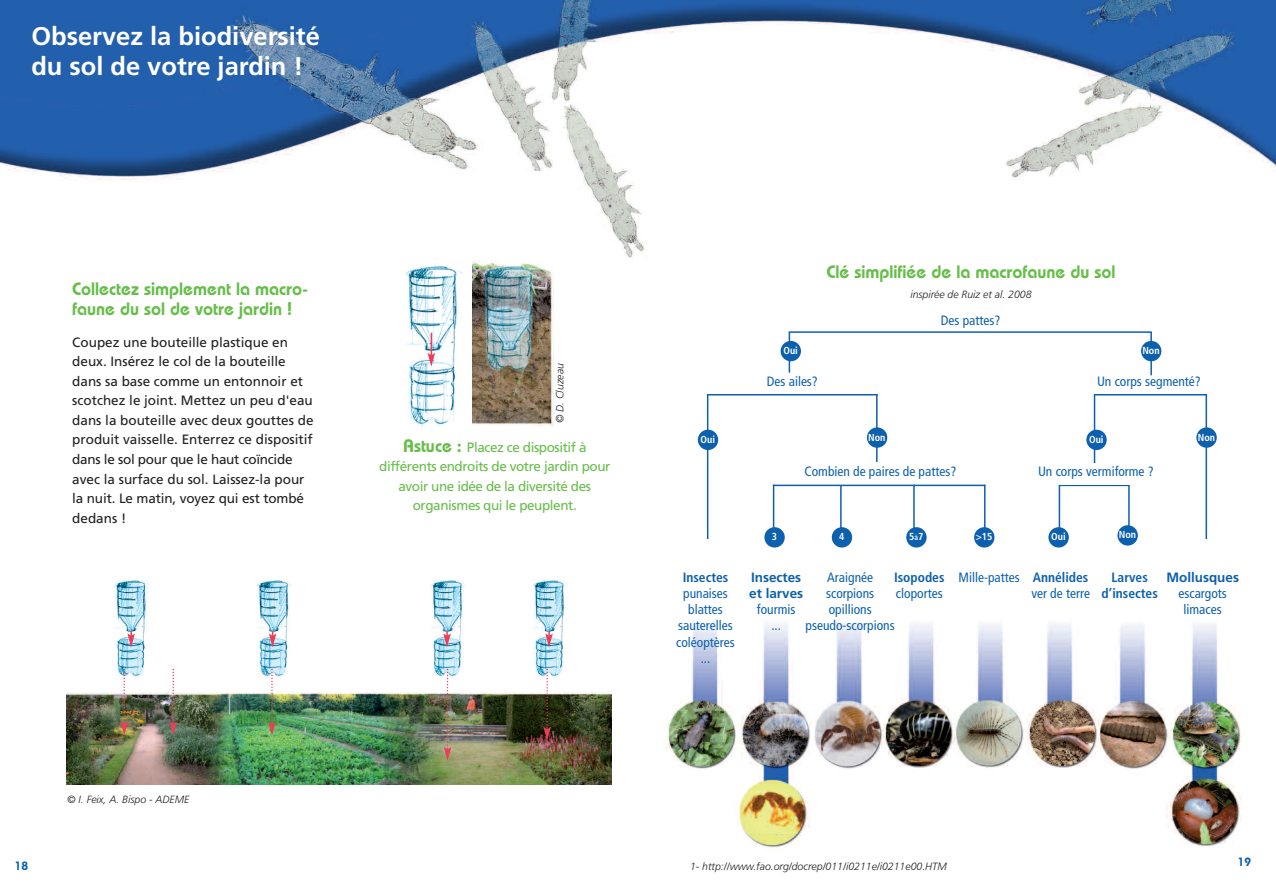
<style>
.page{position:relative;width:1276px;height:893px;background:#fff}
.page>*{position:absolute;margin:0;border:0;box-sizing:border-box;transform-origin:0 0}
.t1{font:700 25.5px/30.6px "Frutiger";color:#fff}
.t2{font:600 18px/19.5px "Bauhaus";color:#67bd4a}
.t3{font:13.5px/19.5px "Frutiger";color:#231f20}
.t4{font:condensed 13.5px/16.2px "Frutiger";color:#0d60ae;text-align:center}
.t5{font:13.5px/19.5px "Frutiger";letter-spacing:-.03em;color:#67bd4a;text-align:center}
.t6{font:700 condensed 13.5px/16.2px "Frutiger";color:#0d60ae;text-align:center}
.t7{font:700 13.5px/16.2px "Frutiger";color:#0d60ae}
.t8{font:600 12px "Bauhaus";color:#0d60ae}
.t9{font:italic 300 10.5px "Frutiger";color:#231f20}
.t10{font:700 condensed 10.2px "Frutiger";color:#fff}
.s1{font-family:"Bauhaus";font-weight:600;font-size:18px}
.s2{font-size:7.35px}
</style>
<div class="page">
<img style="left:0;top:0;width:1276px;height:785px">
<div style="left:663px;top:568px;width:612px;height:303px;background:#fff"></div>
<img style="left:663px;top:622px;width:578px;height:226px">
<hr style="left:773px;top:485px;width:212px;height:1px;background:#0d60ae">
<hr style="left:773px;top:485px;width:1px;height:54px;background:#0d60ae">
<hr style="left:984px;top:485px;width:1px;height:54px;background:#0d60ae">
<hr style="left:840px;top:485px;width:1px;height:54px;background:#0d60ae">
<hr style="left:1058px;top:485px;width:2px;height:54px;background:#0d60ae">
<hr style="left:1128px;top:485px;width:1px;height:54px;background:#0d60ae">
<hr style="left:1205px;top:395px;width:2px;height:144px;background:#0d60ae">
<hr style="left:707px;top:394px;width:1px;height:145px;background:#0d60ae">
<hr style="left:707px;top:394px;width:170px;height:1px;background:#0d60ae">
<hr style="left:876px;top:394px;width:1px;height:68px;background:#0d60ae">
<hr style="left:913px;top:485px;width:1px;height:54px;background:#0d60ae">
<hr style="left:1094px;top:394px;width:113px;height:1px;background:#0d60ae">
<hr style="left:1093px;top:394px;width:2px;height:80px;background:#0d60ae">
<hr style="left:1150px;top:332px;width:2px;height:43px;background:#0d60ae">
<hr style="left:788px;top:331px;width:363px;height:2px;background:#0d60ae">
<hr style="left:788px;top:332px;width:2px;height:41px;background:#0d60ae">
<hr style="left:1058px;top:485px;width:71px;height:1px;background:#0d60ae">
<div style="left:780px;top:341px;width:21px;height:20px;background:#0d60ae;border-radius:50%"></div>
<div style="left:1141px;top:341px;width:20px;height:20px;background:#0d60ae;border-radius:50%"></div>
<div style="left:1196px;top:427px;width:20px;height:21px;background:#0d60ae;border-radius:50%"></div>
<div style="left:867px;top:427px;width:20px;height:21px;background:#0d60ae;border-radius:50%"></div>
<div style="left:1117px;top:525px;width:21px;height:21px;background:#0d60ae;border-radius:50%"></div>
<div style="left:698px;top:430px;width:20px;height:20px;background:#0d60ae;border-radius:50%"></div>
<div style="left:1086px;top:430px;width:20px;height:20px;background:#0d60ae;border-radius:50%"></div>
<div style="left:1048px;top:527px;width:20px;height:20px;background:#0d60ae;border-radius:50%"></div>
<div style="left:764px;top:527px;width:21px;height:20px;background:#0d60ae;border-radius:50%"></div>
<div style="left:832px;top:527px;width:20px;height:20px;background:#0d60ae;border-radius:50%"></div>
<div style="left:906px;top:527px;width:20px;height:20px;background:#0d60ae;border-radius:50%"></div>
<div style="left:974px;top:527px;width:20px;height:20px;background:#0d60ae;border-radius:50%"></div>
<div style="left:1052px;top:463px;width:82px;height:21px;background:#fff"></div>
<img style="left:67px;top:572px;width:544px;height:213px">
<svg style="left:120px;top:669px;width:8px;height:67px"></svg>
<svg style="left:127px;top:631px;width:8px;height:16px"></svg>
<svg style="left:269px;top:631px;width:7px;height:16px"></svg>
<svg style="left:443px;top:631px;width:8px;height:16px"></svg>
<svg style="left:545px;top:631px;width:8px;height:16px"></svg>
<svg style="left:169px;top:669px;width:8px;height:67px"></svg>
<svg style="left:268px;top:669px;width:8px;height:67px"></svg>
<svg style="left:444px;top:669px;width:7px;height:92px"></svg>
<svg style="left:543px;top:669px;width:8px;height:72px"></svg>
<div style="left:472px;top:171px;width:82px;height:264px;background:#fff"></div>
<img style="left:472px;top:261px;width:82px;height:165px">
<div style="left:394px;top:171px;width:75px;height:264px;background:#fff"></div>
<img style="left:405px;top:258px;width:58px;height:169px">
<img style="left:427px;top:331px;width:8px;height:454px">
<h1 class="t1" style="left:31px;top:22px;width:290px">Observez la biodiversité du sol de votre jardin !</h1>
<h2 class="t2" style="left:72px;top:281px;width:237px">Collectez simplement la macro&shy;faune du sol de votre jardin !</h2>
<p class="t3" style="left:72px;top:334px;width:243px">Coupez une bouteille plastique en deux. Insérez le col de la bouteille dans sa base comme un entonnoir et scotchez le joint. Mettez un peu d'eau dans la bouteille avec deux gouttes de produit vaisselle. Enterrez ce dispositif dans le sol pour que le haut coïncide avec la surface du sol. Laissez-la pour la nuit. Le matin, voyez qui est tombé dedans !</p>
<p class="t8" style="left:15px;top:861px;width:15px">18</p>
<p class="t9" style="left:67px;top:795px;width:124px">© I. Feix, A. Bispo - ADEME</p>
<p class="t9" style="left:555px;top:423px;width:61px;rotate:-90deg">© D. Cluzeau</p>
<p class="t5" style="left:379px;top:438px;width:233px"><span class="s1">Astuce :</span> Placez ce dispositif à différents endroits de votre jardin pour avoir une idée de la diversité des organismes qui le peuplent.</p>
<h2 class="t2" style="left:826px;top:264px;width:290px">Clé simplifiée de la macrofaune du sol</h2>
<p class="t9" style="left:910px;top:290px;width:123px">inspirée de Ruiz et al. 2008</p>
<p class="t4" style="left:940px;top:313px;width:61px">Des pattes?</p>
<p class="t10" style="left:783px;top:346px;width:16px">Oui</p>
<p class="t10" style="left:1142px;top:346px;width:19px">Non</p>
<p class="t4" style="left:767px;top:374px;width:53px">Des ailes?</p>
<p class="t4" style="left:1097px;top:374px;width:105px">Un corps segmenté?</p>
<p class="t10" style="left:868px;top:433px;width:19px">Non</p>
<p class="t10" style="left:1197px;top:433px;width:19px">Non</p>
<p class="t10" style="left:700px;top:435px;width:16px">Oui</p>
<p class="t10" style="left:1089px;top:435px;width:16px">Oui</p>
<p class="t4" style="left:804px;top:465px;width:153px">Combien de paires de pattes?</p>
<p class="t4" style="left:1038px;top:465px;width:117px">Un corps vermiforme ?</p>
<p class="t6" style="left:683px;top:570px;width:47px">Insectes</p>
<p class="t4" style="left:676px;top:586px;width:60px">punaises blattes sauterelles coléoptères ...</p>
<p class="t10" style="left:772px;top:533px;width:7px">3</p>
<p class="t10" style="left:839px;top:533px;width:7px">4</p>
<p class="t10" style="left:909px;top:533px;width:16px">5<span class="s2">à</span>7</p>
<p class="t10" style="left:976px;top:533px;width:18px">&gt;15</p>
<p class="t10" style="left:1051px;top:533px;width:16px">Oui</p>
<p class="t10" style="left:1119px;top:531px;width:19px">Non</p>
<p class="t4" style="left:805px;top:570px;width:91px">Araignée scorpions opillions pseudo-scorpions</p>
<p class="t6" style="left:894px;top:570px;width:52px">Isopodes</p>
<p class="t7" style="left:749px;top:570px;width:55px">Insectes et larves</p>
<p class="t4" style="left:757px;top:602px;width:40px">fourmis ...</p>
<p class="t4" style="left:896px;top:586px;width:48px">cloportes</p>
<p class="t4" style="left:958px;top:570px;width:63px">Mille-pattes</p>
<p class="t6" style="left:1033px;top:570px;width:57px">Annélides</p>
<p class="t4" style="left:1031px;top:586px;width:60px">ver de terre</p>
<p class="t6" style="left:1101px;top:570px;width:58px">Larves d’insectes</p>
<p class="t7" style="left:1166px;top:570px;width:74px">Mollusques</p>
<p class="t4" style="left:1178px;top:586px;width:50px">escargots limaces</p>
<p class="t9" style="left:690px;top:862px;width:258px">1- http://www.fao.org/docrep/011/i0211e/i0211e00.HTM</p>
<p class="t8" style="left:1237px;top:857px;width:15px">19</p>
</div>
